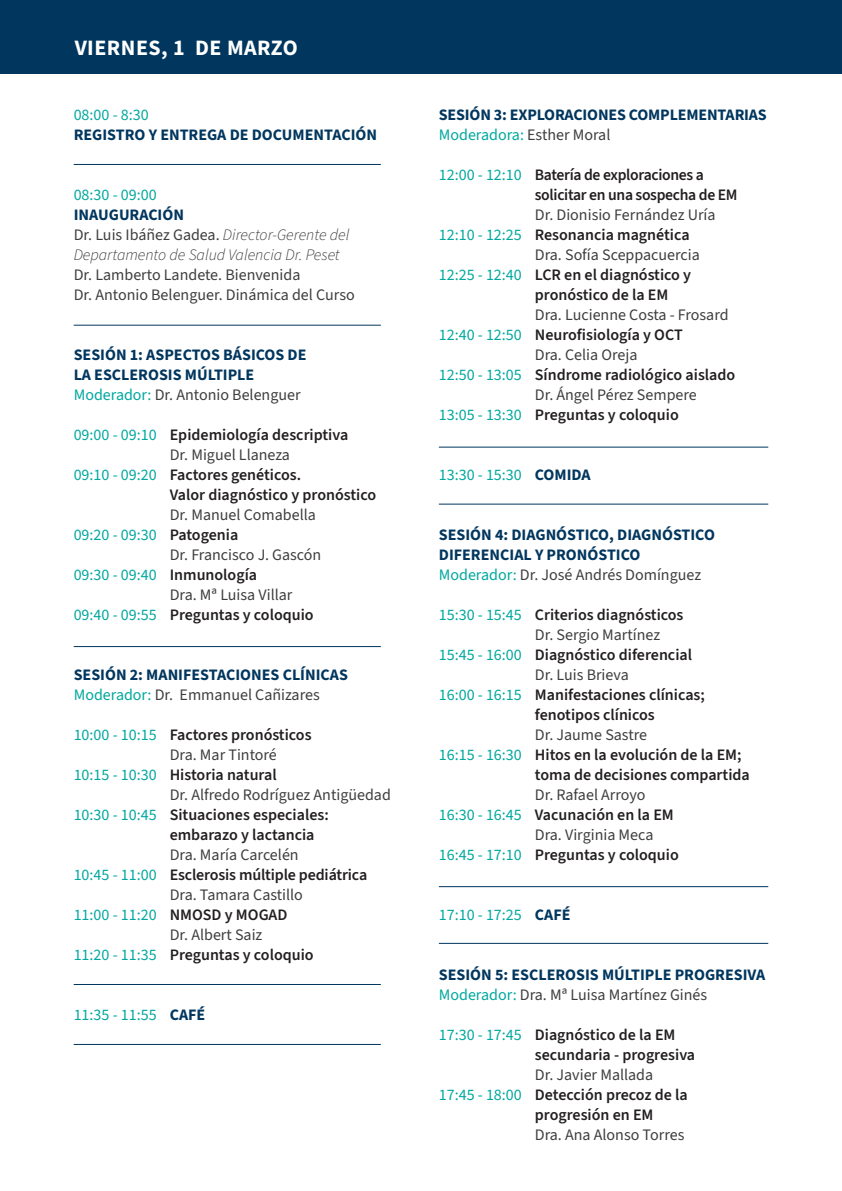
<style>
.page{position:relative;width:842px;height:1191px;background:#fff}
.page>*{position:absolute;margin:0;border:0;box-sizing:border-box;transform-origin:0 0}
.t1{font:22px "Source Sans Variable";letter-spacing:.02em;color:#fff}
.texto_base{font:600 16px/20px "Source Sans 3";color:#231f20}
.texto_base-2{font:16px "Source Sans 3";color:#3e3e3f}
.texto_base-3{font:700 16px/20px "Source Sans 3";color:#01365e}
.texto_base-4{font:16px "Source Sans 3";color:#00a89e}
.texto_base-5{font:italic 300 16px/20px "Source Sans 3";color:#3e3e3f}
.texto_base-6{font:600 16px/20px "Source Sans 3";letter-spacing:-.02em;color:#231f20}
.s1{font-weight:400;font-style:normal}
.s2{color:#00a89e}
.s3{font-weight:400;color:#00a89e}
.s4{font-weight:600;color:#231f20}
.s5{font-weight:700;color:#01365e}
.s6{color:#3e3e3f}
</style>
<div class="page">
<hr style="left:841px;top:686px;width:1px;height:53px;background:#01365e">
<div style="left:0;top:0;width:842px;height:74px;background:#01365e"></div>
<hr style="left:74px;top:164px;width:307px;height:1px;background:#01365e">
<hr style="left:74px;top:325px;width:307px;height:1px;background:#01365e">
<hr style="left:439px;top:446px;width:329px;height:1px;background:#01365e">
<hr style="left:439px;top:503px;width:329px;height:1px;background:#01365e">
<hr style="left:439px;top:886px;width:329px;height:1px;background:#01365e">
<hr style="left:439px;top:943px;width:329px;height:1px;background:#01365e">
<hr style="left:74px;top:646px;width:307px;height:1px;background:#01365e">
<hr style="left:74px;top:984px;width:307px;height:1px;background:#01365e">
<hr style="left:74px;top:1044px;width:307px;height:1px;background:#01365e">
<p class="t1" style="left:75px;top:34px;width:225px">VIERNES, 1 DE MARZO</p>
<p class="texto_base-4" style="left:74px;top:104px;width:77px">08:00 - 8:30</p>
<p class="texto_base-3" style="left:74px;top:125px;width:305px">REGISTRO Y ENTREGA DE DOCUMENTACIÓN</p>
<p class="texto_base-4" style="left:74px;top:184px;width:84px">08:30 - 09:00</p>
<p class="texto_base-3" style="left:74px;top:205px;width:112px">INAUGURACIÓN</p>
<p class="texto_base-5" style="left:74px;top:225px;width:277px"><span class="s1">Dr. Luis Ibáñez Gadea.</span> Director-Gerente del<br>Departamento de Salud Valencia Dr. Peset</p>
<p class="texto_base-2" style="left:74px;top:264px;width:228px">Dr. Lamberto Landete. Bienvenida</p>
<p class="texto_base-2" style="left:74px;top:284px;width:282px">Dr. Antonio Belenguer. Dinámica del Curso</p>
<p class="texto_base-3" style="left:74px;top:345px;width:234px">SESIÓN 1: ASPECTOS BÁSICOS DE<br>LA ESCLEROSIS MÚLTIPLE</p>
<p class="texto_base-2" style="left:74px;top:384px;width:228px"><span class="s2">Moderador:</span> Dr. Antonio Belenguer</p>
<p class="texto_base" style="left:74px;top:425px;width:276px"><span class="s3">09:00 - 09:10</span> Epidemiología descriptiva</p>
<p class="texto_base-2" style="left:170px;top:444px;width:122px">Dr. Miguel Llaneza</p>
<p class="texto_base" style="left:170px;top:465px;width:208px;text-indent:-96px"><span class="s3">09:10 - 09:20</span> Factores genéticos.<br>Valor diagnóstico y pronóstico</p>
<p class="texto_base-2" style="left:170px;top:504px;width:148px">Dr. Manuel Comabella</p>
<p class="texto_base-4" style="left:74px;top:524px;width:166px">09:20 - 09:30 <span class="s4">Patogenia</span></p>
<p class="texto_base-2" style="left:170px;top:544px;width:153px">Dr. Francisco J. Gascón</p>
<p class="texto_base-4" style="left:74px;top:564px;width:185px">09:30 - 09:40 <span class="s4">Inmunología</span></p>
<p class="texto_base-2" style="left:170px;top:584px;width:124px">Dra. Mª Luisa Villar</p>
<p class="texto_base" style="left:74px;top:605px;width:241px"><span class="s3">09:40 - 09:55</span> Preguntas y coloquio</p>
<p class="texto_base-3" style="left:74px;top:665px;width:276px">SESIÓN 2: MANIFESTACIONES CLÍNICAS</p>
<p class="texto_base-2" style="left:74px;top:684px;width:248px"><span class="s2">Moderador:</span> Dr. Emmanuel Cañizares</p>
<p class="texto_base" style="left:74px;top:725px;width:239px"><span class="s3">10:00 - 10:15</span> Factores pronósticos</p>
<p class="texto_base-2" style="left:170px;top:744px;width:109px">Dra. Mar Tintoré</p>
<p class="texto_base" style="left:74px;top:765px;width:205px"><span class="s3">10:15 - 10:30</span> Historia natural</p>
<p class="texto_base-2" style="left:170px;top:784px;width:223px">Dr. Alfredo Rodríguez Antigüedad</p>
<p class="texto_base" style="left:170px;top:805px;width:161px;text-indent:-96px"><span class="s3">10:30 - 10:45</span> Situaciones especiales: embarazo y lactancia</p>
<p class="texto_base-2" style="left:170px;top:844px;width:130px">Dra. María Carcelén</p>
<p class="texto_base" style="left:74px;top:865px;width:295px"><span class="s3">10:45 - 11:00</span> Esclerosis múltiple pediátrica</p>
<p class="texto_base-2" style="left:170px;top:884px;width:135px">Dra. Tamara Castillo</p>
<p class="texto_base-4" style="left:74px;top:904px;width:215px">11:00 - 11:20 <span class="s4">NMOSD y MOGAD</span></p>
<p class="texto_base-2" style="left:170px;top:924px;width:94px">Dr. Albert Saiz</p>
<p class="texto_base" style="left:74px;top:945px;width:241px"><span class="s3">11:20 - 11:35</span> Preguntas y coloquio</p>
<p class="texto_base-4" style="left:74px;top:1004px;width:133px">11:35 - 11:55 <span class="s5">CAFÉ</span></p>
<p class="texto_base-3" style="left:439px;top:105px;width:329px">SESIÓN 3: EXPLORACIONES COMPLEMENTARIAS</p>
<p class="texto_base-4" style="left:439px;top:124px;width:173px">Moderadora: <span class="s6">Esther Moral</span></p>
<p class="texto_base-6" style="left:535px;top:165px;width:204px;text-indent:-96px"><span class="s3">12:00 - 12:10</span> Batería de exploraciones a solicitar en una sospecha de EM</p>
<p class="texto_base-2" style="left:535px;top:204px;width:182px">Dr. Dionisio Fernández Uría</p>
<p class="texto_base" style="left:439px;top:225px;width:252px"><span class="s3">12:10 - 12:25</span> Resonancia magnética</p>
<p class="texto_base-2" style="left:535px;top:244px;width:166px">Dra. Sofía Sceppacuercia</p>
<p class="texto_base" style="left:535px;top:265px;width:158px;text-indent:-96px"><span class="s3">12:25 - 12:40</span> LCR en el diagnóstico y pronóstico de la EM</p>
<p class="texto_base-2" style="left:535px;top:304px;width:195px">Dra. Lucienne Costa - Frosard</p>
<p class="texto_base" style="left:439px;top:325px;width:245px"><span class="s3">12:40 - 12:50</span> Neurofisiología y OCT</p>
<p class="texto_base-2" style="left:535px;top:344px;width:104px">Dra. Celia Oreja</p>
<p class="texto_base" style="left:439px;top:365px;width:298px"><span class="s3">12:50 - 13:05</span> Síndrome radiológico aislado</p>
<p class="texto_base-2" style="left:535px;top:384px;width:163px">Dr. Ángel Pérez Sempere</p>
<p class="texto_base" style="left:439px;top:405px;width:241px"><span class="s3">13:05 - 13:30</span> Preguntas y coloquio</p>
<p class="texto_base-4" style="left:439px;top:464px;width:153px">13:30 - 15:30 <span class="s5">COMIDA</span></p>
<p class="texto_base-3" style="left:439px;top:525px;width:278px">SESIÓN 4: DIAGNÓSTICO, DIAGNÓSTICO<br>DIFERENCIAL Y PRONÓSTICO</p>
<p class="texto_base-2" style="left:439px;top:564px;width:264px"><span class="s2">Moderador:</span> Dr. José Andrés Domínguez</p>
<p class="texto_base" style="left:439px;top:605px;width:246px"><span class="s3">15:30 - 15:45</span> Criterios diagnósticos</p>
<p class="texto_base-2" style="left:535px;top:624px;width:127px">Dr. Sergio Martínez</p>
<p class="texto_base" style="left:439px;top:645px;width:255px"><span class="s3">15:45 - 16:00</span> Diagnóstico diferencial</p>
<p class="texto_base-2" style="left:535px;top:664px;width:95px">Dr. Luis Brieva</p>
<p class="texto_base" style="left:535px;top:685px;width:172px;text-indent:-96px"><span class="s3">16:00 - 16:15</span> Manifestaciones clínicas; fenotipos clínicos</p>
<p class="texto_base-2" style="left:535px;top:724px;width:114px">Dr. Jaume Sastre</p>
<p class="texto_base" style="left:535px;top:745px;width:216px;text-indent:-96px"><span class="s3">16:15 - 16:30</span> Hitos en la evolución de la EM; toma de decisiones compartida</p>
<p class="texto_base-2" style="left:535px;top:784px;width:112px">Dr. Rafael Arroyo</p>
<p class="texto_base" style="left:439px;top:805px;width:236px"><span class="s3">16:30 - 16:45</span> Vacunación en la EM</p>
<p class="texto_base-2" style="left:535px;top:824px;width:120px">Dra. Virginia Meca</p>
<p class="texto_base" style="left:439px;top:845px;width:241px"><span class="s3">16:45 - 17:10</span> Preguntas y coloquio</p>
<p class="texto_base-4" style="left:439px;top:904px;width:133px">17:10 - 17:25 <span class="s5">CAFÉ</span></p>
<p class="texto_base-3" style="left:439px;top:965px;width:328px">SESIÓN 5: ESCLEROSIS MÚLTIPLE PROGRESIVA</p>
<p class="texto_base-2" style="left:439px;top:984px;width:270px"><span class="s2">Moderador:</span> Dra. Mª Luisa Martínez Ginés</p>
<p class="texto_base" style="left:535px;top:1025px;width:162px;text-indent:-96px"><span class="s3">17:30 - 17:45</span> Diagnóstico de la EM secundaria - progresiva</p>
<p class="texto_base-2" style="left:535px;top:1064px;width:120px">Dr. Javier Mallada</p>
<p class="texto_base" style="left:535px;top:1085px;width:154px;text-indent:-96px"><span class="s3">17:45 - 18:00</span> Detección precoz de la progresión en EM</p>
<p class="texto_base-2" style="left:535px;top:1124px;width:151px">Dra. Ana Alonso Torres</p>
</div>
